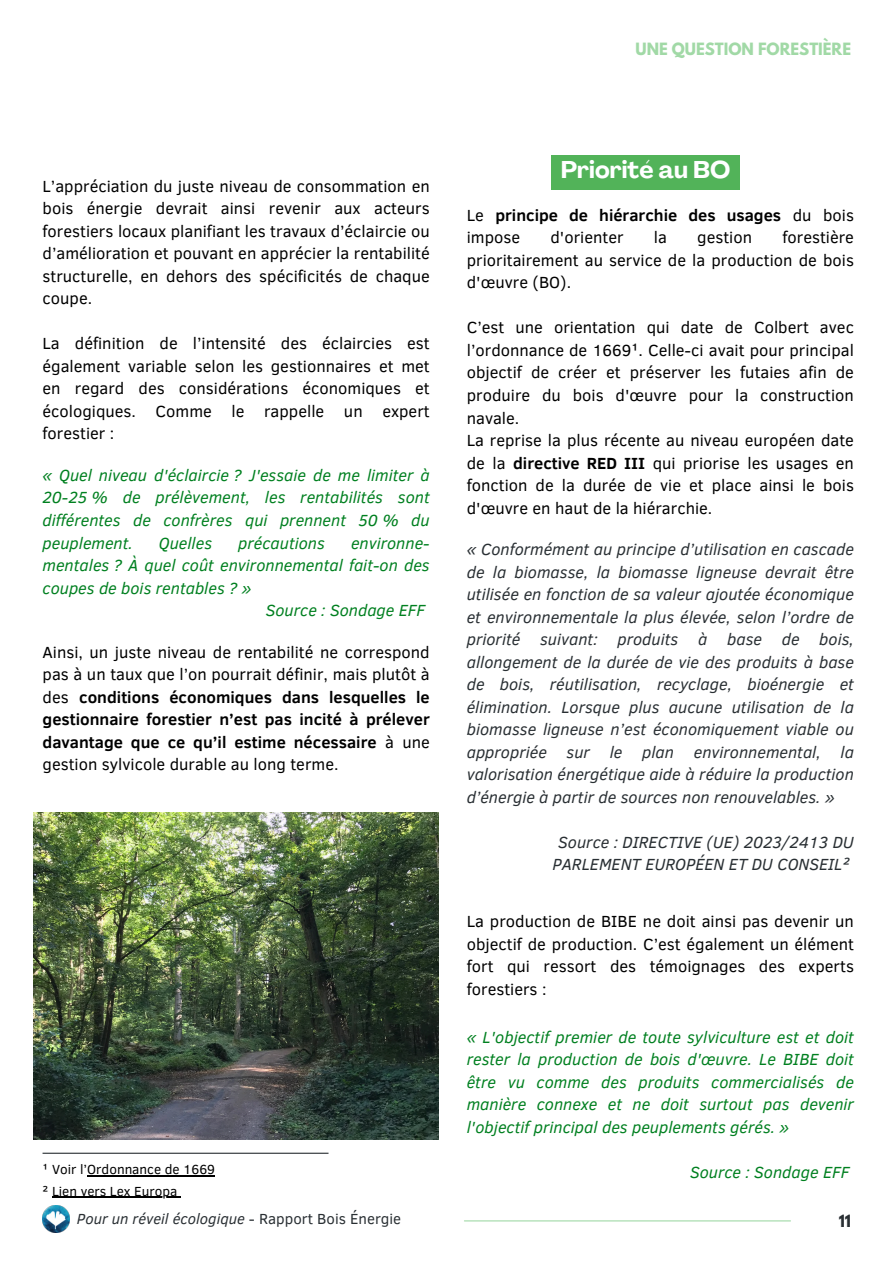
<style>
.page{position:relative;width:894px;height:1264px;background:#fff}
.page>*{position:absolute;margin:0;border:0;box-sizing:border-box;transform-origin:0 0}
.t1{font:700 23.85px "Agrandir";color:#fff}
.t2{font:16.5px/22.5px "Clear Sans";color:#000;text-align:justify}
.t3{font:italic 16.5px/22.5px "Clear Sans";color:#292f33;text-align:justify}
.t4{font:italic 16.5px/22.5px "Clear Sans";color:#008020;text-align:justify}
.t5{font:700 16.5px/22.5px "Clear Sans";color:#000}
.t6{font:italic 15px "Clear Sans";color:#292f33}
.t7{font:700 15px "League Spartan";color:#a1d9a6}
.t8{font:700 15px "League Spartan";color:#292f33}
.t9{font:13.5px "Clear Sans";color:#000}
.s1{font-weight:700}
.s2{font-style:normal}
.s3{font-weight:400}
</style>
<div class="page">
<img style="left:43px;top:1205px;width:27px;height:27px">
<hr style="left:464px;top:1220px;width:326px;height:1px;background:#a1d9a6">
<hr style="left:43px;top:1152px;width:285px;height:1px;background:#292f33">
<img style="left:34px;top:812px;width:404px;height:327px">
<div style="left:551px;top:155px;width:188px;height:34px;background:#52b359"></div>
<hr style="left:87px;top:1175px;width:128px;height:1px;background:#000">
<hr style="left:52px;top:1196px;width:126px;height:1px;background:#000">
<h3 class="t7" style="left:635px;top:41px;width:217px">UNE QUESTION FORESTIÈRE</h3>
<h3 class="t2" style="left:43px;top:174px;width:388px">L’appréciation du juste niveau de consommation en bois énergie devrait ainsi revenir aux acteurs forestiers locaux planifiant les travaux d’éclaircie ou d’amélioration et pouvant en apprécier la rentabilité structurelle, en dehors des spécificités de chaque coupe.</h3>
<h3 class="t2" style="left:43px;top:331px;width:388px">La définition de l’intensité des éclaircies est également variable selon les gestionnaires et met en regard des considérations économiques et écologiques. Comme le rappelle un expert forestier :</h3>
<h3 class="t4" style="left:43px;top:463px;width:388px">« Quel niveau d'éclaircie ? J'essaie de me limiter à 20-25 % de prélèvement, les rentabilités sont différentes de confrères qui prennent 50 % du peuplement.</h3>
<h3 class="t4" style="left:159px;top:530px;width:55px">Quelles</h3>
<h3 class="t4" style="left:238px;top:530px;width:88px">précautions</h3>
<h3 class="t4" style="left:351px;top:530px;width:80px">environne-</h3>
<h3 class="t4" style="left:43px;top:553px;width:388px">mentales ? À quel coût environnemental fait-on des</h3>
<h3 class="t4" style="left:43px;top:575px;width:210px">coupes de bois rentables ? »</h3>
<h3 class="t4" style="left:266px;top:598px;width:161px">Source : Sondage EFF</h3>
<p class="t2" style="left:43px;top:640px;width:388px">Ainsi, un juste niveau de rentabilité ne correspond pas à un taux que l’on pourrait définir, mais plutôt à des <span class="s1">conditions économiques dans lesquelles le gestionnaire forestier n’est pas incité à prélever davantage que ce qu’il estime nécessaire</span> à une gestion sylvicole durable au long terme.</p>
<p class="t9" style="left:43px;top:1159px;width:174px">¹ Voir l’Ordonnance de 1669</p>
<p class="t9" style="left:43px;top:1180px;width:136px">² Lien vers Lex Europa</p>
<h1 class="t6" style="left:77px;top:1208px;width:325px">Pour un réveil écologique <span class="s2">- Rapport Bois Énergie</span></h1>
<h3 class="t1" style="left:560px;top:160px;width:171px">Priorité au BO</h3>
<h3 class="t5" style="left:466px;top:203px;width:388px"><span class="s3">Le</span> principe de hiérarchie des usages <span class="s3">du bois impose</span></h3>
<h3 class="t2" style="left:466px;top:225px;width:388px;text-indent:315px">forestière prioritairement au service de la production de bois d'œuvre (BO).</h3>
<h3 class="t2" style="left:466px;top:315px;width:388px;text-align:left">C’est une orientation qui date de Colbert avec l’ordonnance de 1669¹. Celle-ci avait pour principal objectif de créer et préserver les futaies afin de produire du bois d'œuvre pour la construction navale.<br>La reprise la plus récente au niveau européen date de la <span class="s1">directive RED III</span> qui priorise les usages en fonction de la durée de vie et place ainsi le bois d'œuvre en haut de la hiérarchie.</h3>
<h3 class="t2" style="left:550px;top:225px;width:75px">d'orienter</h3>
<h3 class="t2" style="left:653px;top:225px;width:15px">la</h3>
<h3 class="t2" style="left:697px;top:225px;width:56px">gestion</h3>
<h3 class="t3" style="left:466px;top:537px;width:388px">« Conformément au principe d’utilisation en cascade de la biomasse, la biomasse ligneuse devrait être utilisée en fonction de sa valeur ajoutée économique et environnementale la plus élevée, selon l’ordre de priorité suivant: produits à base de bois, allongement de la durée de vie des produits à base de bois, réutilisation, recyclage, bioénergie et élimination. Lorsque plus aucune utilisation de la biomasse ligneuse n’est économiquement viable ou appropriée sur le plan environnemental, la valorisation énergétique aide à réduire la production d’énergie à partir de sources non renouvelables. »</h3>
<h3 class="t3" style="left:552px;top:830px;width:303px;text-align:center">Source : DIRECTIVE (UE) 2023/2413 DU<br>PARLEMENT EUROPÉEN ET DU CONSEIL²</h3>
<p class="t2" style="left:466px;top:909px;width:388px">La production de BIBE ne doit ainsi pas devenir un objectif de production. C’est également un élément fort qui ressort des témoignages des experts forestiers :</p>
<h3 class="t4" style="left:466px;top:1024px;width:388px">« L'objectif premier de toute sylviculture est et doit rester la production de bois d'œuvre. Le BIBE doit être vu comme des produits commercialisés de manière connexe et ne doit surtout pas devenir l'objectif principal des peuplements gérés. »</h3>
<p class="t4" style="left:689px;top:1159px;width:161px">Source : Sondage EFF</p>
<h3 class="t8" style="left:838px;top:1213px;width:14px">11</h3>
</div>
